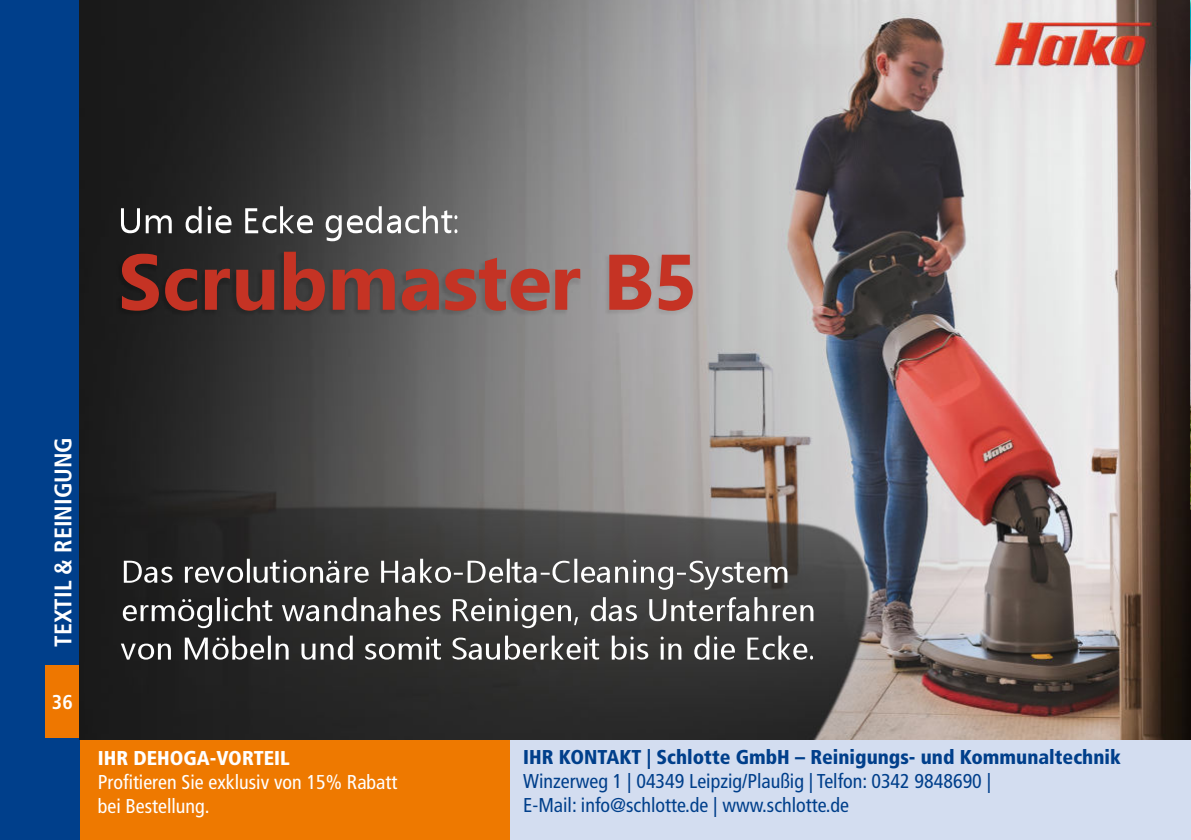
<style>
.page{position:relative;width:1191px;height:840px;background:#fff}
.page>*{position:absolute;margin:0;border:0;box-sizing:border-box;transform-origin:0 0}
.t1{font:700 condensed 24px "Frutiger LT Pro";color:#fff}
.t2{font:condensed 20px/24px "Frutiger LT Pro";color:#003f8b}
.t3{font:900 condensed 20px "Frutiger LT Pro";color:#003f8b}
.t4{font:condensed 20px/24px "Frutiger LT Pro";color:#fff}
.t5{font:900 condensed 20px "Frutiger LT Pro";color:#fff}
.t6{font:700 condensed 20px "Frutiger LT Pro";color:#fff}
</style>
<div class="page">
<div style="left:79px;top:737px;width:431px;height:102px;background:#ee7900"></div>
<div style="left:0;top:0;width:79px;height:839px;background:#003f8b"></div>
<div style="left:45px;top:664px;width:34px;height:73px;background:#e70"></div>
<div style="left:510px;top:737px;width:681px;height:102px;background:#d3ddf0"></div>
<img style="left:79px;top:0;width:1112px;height:738px">
<img style="left:121px;top:206px;width:336px;height:27px">
<img style="left:122px;top:251px;width:571px;height:59px">
<img style="left:247px;top:558px;width:456px;height:24px">
<img style="left:1190px;top:0;width:1px;height:509px">
<p class="t1" style="left:49px;top:646px;width:211px;rotate:-90deg">TEXTIL &amp; REINIGUNG</p>
<p class="t6" style="left:52px;top:689px;width:22px">36</p>
<p class="t5" style="left:98px;top:745px;width:193px">IHR DEHOGA-VORTEIL</p>
<p class="t4" style="left:98px;top:769px;width:301px">Profitieren Sie exklusiv von 15% Rabatt bei Bestellung.</p>
<p class="t3" style="left:523px;top:744px;width:599px">IHR KONTAKT | Schlotte GmbH – Reinigungs- und Kommunaltechnik</p>
<p class="t2" style="left:523px;top:768px;width:469px">Winzerweg 1 | 04349 Leipzig/Plaußig | Telfon: 0342 9848690 |<br>E-Mail: info@schlotte.de | www.schlotte.de</p>
</div>
